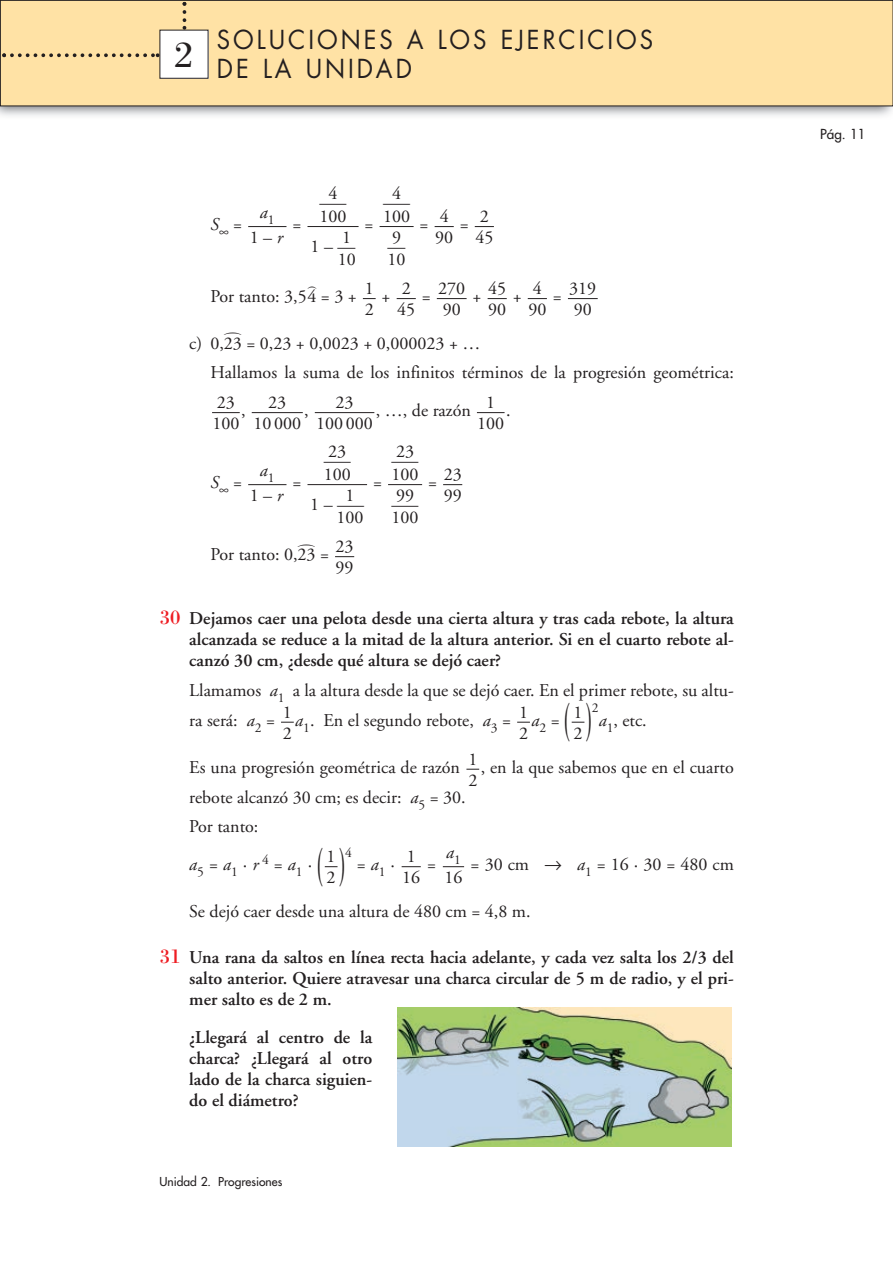
<style>
.page{position:relative;width:893px;height:1263px;background:#fff}
.page>*{position:absolute;margin:0;border:0;box-sizing:border-box;transform-origin:0 0}
.t1{font:37.5px "Bodoni";color:#231f20}
.t2{font:25.5px/28.5px "Futura";letter-spacing:.125em;color:#231f20;scale:.94 1}
.t3{font:21px "MT Extra";color:#231f20;scale:2 1}
.t4{font:21px "MT Extra";color:#231f20}
.t5{font:18px/21px "Adobe Garamond";color:#231f20}
.t6{font:600 18px/21px "Adobe Garamond";color:#231f20;text-align:justify}
.t7{font:italic 18px/25.2px "Adobe Garamond";color:#231f20;text-align:center}
.t8{font:18px "Adobe Garamond";color:#231f20;scale:1.5 1}
.t9{font:13.5px "Futura";color:#231f20}
.t10{font:13.5px "Adobe Garamond";color:#231f20}
.t11{font:12px "Futura";color:#231f20}
.s1{font-style:normal}
.s2{font-family:"Bodoni";font-weight:400;font-size:21px;color:#ee1d23}
.s3{font-style:italic}
</style>
<div class="page">
<svg style="left:443px;top:866px;width:21px;height:1px"></svg>
<svg style="left:401px;top:866px;width:20px;height:1px"></svg>
<svg style="left:466px;top:769px;width:13px;height:1px"></svg>
<svg style="left:517px;top:722px;width:13px;height:1px"></svg>
<svg style="left:281px;top:722px;width:13px;height:1px"></svg>
<svg style="left:335px;top:556px;width:19px;height:1px"></svg>
<svg style="left:443px;top:484px;width:19px;height:1px"></svg>
<hr style="left:388px;top:484px;width:34px;height:1px;background:#231f20">
<hr style="left:307px;top:484px;width:60px;height:1px;background:#231f20">
<hr style="left:248px;top:484px;width:38px;height:1px;background:#231f20">
<svg style="left:477px;top:412px;width:27px;height:1px"></svg>
<hr style="left:315px;top:412px;width:59px;height:1px;background:#231f20">
<hr style="left:252px;top:412px;width:51px;height:1px;background:#231f20">
<svg style="left:212px;top:412px;width:28px;height:1px"></svg>
<svg style="left:568px;top:298px;width:29px;height:1px"></svg>
<svg style="left:527px;top:298px;width:20px;height:1px"></svg>
<svg style="left:487px;top:298px;width:19px;height:1px"></svg>
<svg style="left:437px;top:298px;width:29px;height:1px"></svg>
<svg style="left:396px;top:298px;width:20px;height:1px"></svg>
<svg style="left:363px;top:298px;width:12px;height:1px"></svg>
<svg style="left:475px;top:226px;width:19px;height:1px"></svg>
<svg style="left:434px;top:226px;width:20px;height:1px"></svg>
<hr style="left:379px;top:226px;width:34px;height:1px;background:#231f20">
<hr style="left:307px;top:226px;width:51px;height:1px;background:#231f20">
<hr style="left:248px;top:226px;width:38px;height:1px;background:#231f20">
<img style="left:0;top:106px;width:892px;height:10px">
<div style="left:0;top:0;width:892px;height:106px;background:#ffe2a5"></div>
<div style="left:0;top:0;width:892px;height:106px;border:1px solid #231f20"></div>
<svg style="left:2px;top:53px;width:157px;height:4px"></svg>
<svg style="left:182px;top:2px;width:4px;height:28px"></svg>
<div style="left:160px;top:30px;width:48px;height:48px;background:#fff"></div>
<img style="left:398px;top:1008px;width:333px;height:138px">
<svg style="left:571px;top:721px;width:14px;height:2px"></svg>
<svg style="left:324px;top:866px;width:14px;height:2px"></svg>
<h1 class="t1" style="left:175px;top:41px;width:20px">2</h1>
<h1 class="t1" style="left:175px;top:41px;width:20px">1</h1>
<h2 class="t2" style="left:217px;top:28px;width:465px">SOLUCIONES A LOS EJERCICIOS<br>DE LA UNIDAD</h2>
<p class="t5" style="left:328px;top:185px;width:10px">4</p>
<p class="t5" style="left:319px;top:207px;width:28px">100</p>
<p class="t5" style="left:342px;top:228px;width:10px">1</p>
<p class="t5" style="left:310px;top:241px;width:47px;line-height:13.5px;text-align:right">1 –—<br>10</p>
<p class="t5" style="left:383px;top:184px;width:29px;line-height:22.5px;text-align:center">4<br>100</p>
<p class="t5" style="left:387px;top:237px;width:19px">—</p>
<p class="t8" style="left:319px;top:195px;width:19px">—</p>
<p class="t8" style="left:383px;top:195px;width:19px">—</p>
<p class="t5" style="left:435px;top:207px;width:19px">4<br>90</p>
<p class="t7" style="left:250px;top:201px;width:35px">a<sub>1<br></sub><span class="s1">1 –</span> r</p>
<p class="t5" style="left:475px;top:207px;width:19px">2<br>45</p>
<p class="t7" style="left:210px;top:214px;width:33px">S∞ <span class="s1">=</span></p>
<p class="t5" style="left:292px;top:216px;width:10px">=</p>
<p class="t5" style="left:364px;top:216px;width:10px">=</p>
<p class="t5" style="left:419px;top:216px;width:10px">=</p>
<p class="t5" style="left:460px;top:216px;width:10px">=</p>
<p class="t5" style="left:387px;top:228px;width:19px;line-height:22.5px">9<br>10</p>
<p class="t5" style="left:488px;top:279px;width:19px">45<br>90</p>
<p class="t5" style="left:528px;top:279px;width:19px">4<br>90</p>
<p class="t5" style="left:365px;top:279px;width:10px">1<br>2</p>
<p class="t5" style="left:397px;top:279px;width:19px">2<br>45</p>
<p class="t5" style="left:438px;top:279px;width:28px">270<br>90</p>
<p class="t5" style="left:569px;top:279px;width:28px">319<br>90</p>
<p class="t4" style="left:308px;top:272px;width:10px">)</p>
<p class="t5" style="left:210px;top:288px;width:148px">Por tanto: 3,54 = 3 +</p>
<p class="t5" style="left:381px;top:288px;width:10px">+</p>
<p class="t5" style="left:422px;top:288px;width:10px">=</p>
<p class="t5" style="left:472px;top:288px;width:10px">+</p>
<p class="t5" style="left:512px;top:288px;width:10px">+</p>
<p class="t5" style="left:553px;top:288px;width:10px">=</p>
<p class="t5" style="left:189px;top:334px;width:293px">c) 0,23 = 0,23 + 0,0023 + 0,000023 + …</p>
<p class="t3" style="left:224px;top:319px;width:10px">)</p>
<p class="t5" style="left:241px;top:355px;width:494px;line-height:38px;text-indent:-31px">Hallamos la suma de los infinitos términos de la progresión geométrica: ,</p>
<p class="t5" style="left:212px;top:393px;width:28px">23<br>100</p>
<p class="t5" style="left:253px;top:393px;width:49px;text-align:center">23<br>10 000</p>
<p class="t5" style="left:316px;top:393px;width:58px;text-align:center">23<br>100 000</p>
<p class="t5" style="left:477px;top:393px;width:28px;text-align:center">1<br>100</p>
<p class="t5" style="left:304px;top:402px;width:6px">,</p>
<p class="t5" style="left:376px;top:402px;width:97px">, …, de razón</p>
<p class="t5" style="left:506px;top:402px;width:6px">.</p>
<p class="t5" style="left:328px;top:443px;width:19px">23</p>
<p class="t5" style="left:324px;top:465px;width:28px">100</p>
<p class="t5" style="left:345px;top:486px;width:10px">1</p>
<p class="t5" style="left:310px;top:499px;width:55px;line-height:13.5px;text-align:right">1 –—<br>100</p>
<p class="t5" style="left:391px;top:442px;width:28px;line-height:22.5px">23<br>100</p>
<p class="t8" style="left:391px;top:497px;width:19px">—</p>
<p class="t8" style="left:324px;top:454px;width:19px">—</p>
<p class="t8" style="left:391px;top:454px;width:19px">—</p>
<p class="t7" style="left:250px;top:459px;width:35px">a<sub>1<br></sub><span class="s1">1 –</span> r</p>
<p class="t7" style="left:210px;top:472px;width:33px">S∞ <span class="s1">=</span></p>
<p class="t5" style="left:292px;top:474px;width:10px">=</p>
<p class="t5" style="left:373px;top:474px;width:10px">=</p>
<p class="t5" style="left:428px;top:474px;width:10px">=</p>
<p class="t5" style="left:391px;top:486px;width:28px;line-height:22.5px">99<br>100</p>
<p class="t3" style="left:298px;top:530px;width:10px">)</p>
<p class="t5" style="left:210px;top:546px;width:120px">Por tanto: 0,23 =</p>
<p class="t5" style="left:335px;top:537px;width:19px">23<br>99</p>
<p class="t5" style="left:443px;top:465px;width:19px">23<br>99</p>
<p class="t6" style="left:189px;top:609px;width:546px;text-indent:-30px"><span class="s2">30</span> Dejamos caer una pelota desde una cierta altura y tras cada rebote, la altura alcanzada se reduce a la mitad de la altura anterior. Si en el cuarto rebote al&shy;canzó 30 cm, ¿desde qué altura se dejó caer?</p>
<p class="t5" style="left:189px;top:677px;width:546px;line-height:30px">Llamamos <span class="s3">a</span><sub>1</sub> a la altura desde la que se dejó caer. En el primer rebote, su altu&shy;ra será: <span class="s3">a</span><sub>2</sub> = <span class="s3">a</span><sub>1</sub>. En el segundo rebote, <span class="s3">a</span><sub>3</sub> = <span class="s3">a</span><sub>2</sub> =</p>
<p class="t10" style="left:592px;top:703px;width:8px">2</p>
<p class="t5" style="left:283px;top:703px;width:10px">1<br>2</p>
<p class="t5" style="left:519px;top:703px;width:10px">1<br>2</p>
<p class="t5" style="left:573px;top:703px;width:10px">1<br>2</p>
<p class="t5" style="left:598px;top:711px;width:50px"><span class="s3">a</span><sub>1</sub>, etc.</p>
<p class="t5" style="left:189px;top:754px;width:546px;line-height:29.7px">Es una progresión geométrica de razón , en la que sabemos que en el cuarto rebote alcanzó 30 cm; es decir: <span class="s3">a</span><sub>5</sub> = 30.<br>Por tanto:</p>
<p class="t7" style="left:189px;top:854px;width:124px">a<sub>5</sub><span class="s1">=</span> a<sub>1</sub><span class="s1">·</span> r<sup>4</sup><span class="s1">=</span> a<sub>1</sub><span class="s1">·</span></p>
<p class="t5" style="left:468px;top:750px;width:10px">1<br>2</p>
<p class="t10" style="left:345px;top:847px;width:8px">4</p>
<p class="t5" style="left:444px;top:841px;width:19px;line-height:25.2px"><span class="s3">a</span><sub>1<br></sub>16</p>
<p class="t5" style="left:326px;top:848px;width:10px">1<br>2</p>
<p class="t5" style="left:402px;top:848px;width:19px">1<br>16</p>
<p class="t5" style="left:357px;top:856px;width:40px">= <span class="s3">a</span><sub>1</sub> ·</p>
<p class="t5" style="left:427px;top:856px;width:10px">=</p>
<p class="t5" style="left:470px;top:856px;width:265px">= 30 cm → <span class="s3">a</span><sub>1</sub> = 16 · 30 = 480 cm</p>
<p class="t5" style="left:189px;top:902px;width:343px">Se dejó caer desde una altura de 480 cm = 4,8 m.</p>
<p class="t6" style="left:189px;top:949px;width:546px;text-indent:-30px"><span class="s2">31</span> Una rana da saltos en línea recta hacia adelante, y cada vez salta los 2/3 del salto anterior. Quiere atravesar una charca circular de 5 m de radio, y el pri&shy;mer salto es de 2 m.</p>
<p class="t6" style="left:189px;top:1029px;width:184px">¿Llegará al centro de la charca? ¿Llegará al otro lado de la charca siguien&shy;do el diámetro?</p>
<p class="t11" style="left:159px;top:1176px;width:124px">Unidad 2. Progresiones</p>
<p class="t9" style="left:820px;top:128px;width:47px">Pág. 11</p>
</div>
